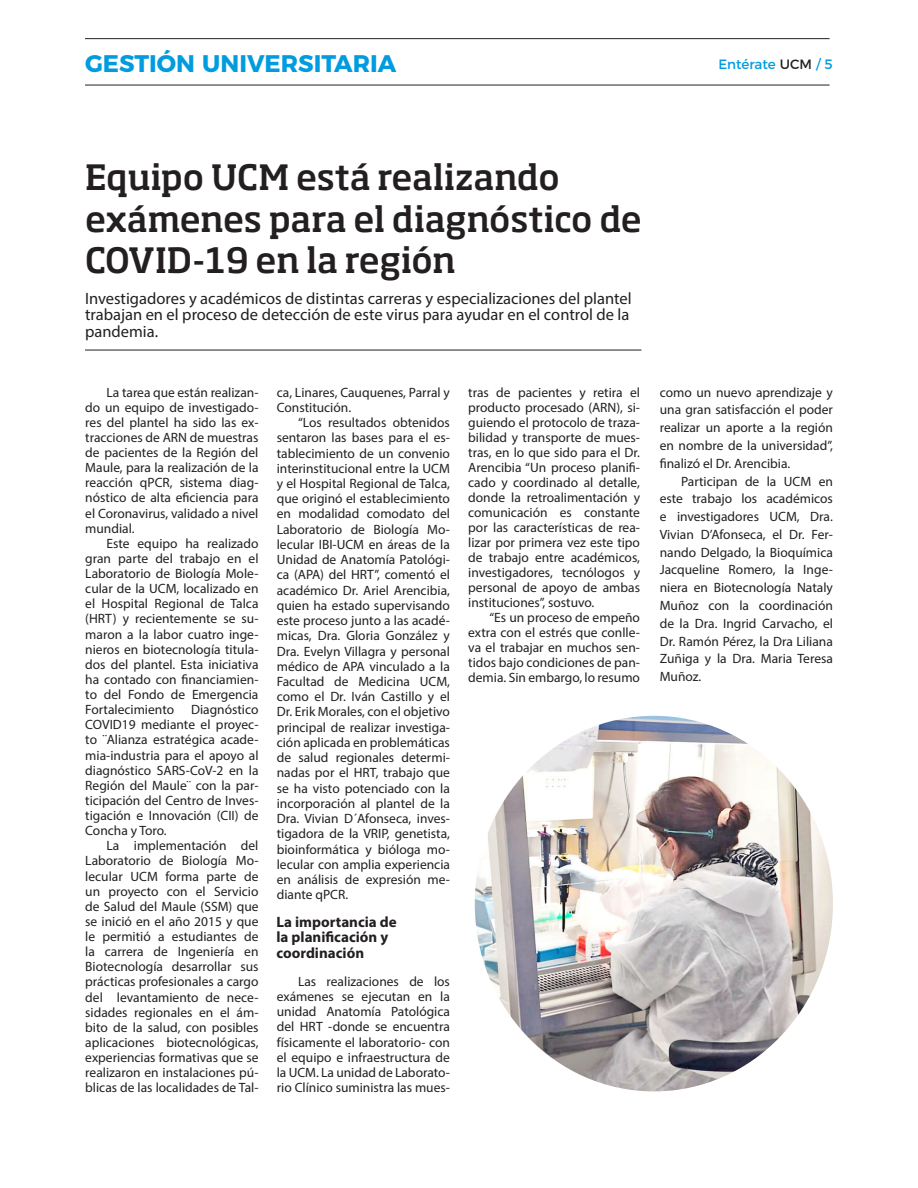
<style>
.page{position:relative;width:918px;height:1188px;background:#fff}
.page>*{position:absolute;margin:0;border:0;box-sizing:border-box;transform-origin:0 0}
.t1{font:500 34.5px/41.4px "Soho Pro";letter-spacing:-.01em;color:#231f20}
.t2{font:700 24px "Montserrat";color:#009cdf}
.Bajada_Enterate{font:16.5px/16.5px "Myriad Pro";color:#231f20}
.Subtitulo_Enterate{font:700 15px/15.3px "Myriad Pro";color:#231f20}
.Texto_Entérate{font:13.5px/15.1px "Myriad Pro";color:#231f20;text-align:justify}
.t3{font:13.5px "Montserrat";color:#009cdf}
.s1{color:#231f20}
</style>
<div class="page">
<hr style="left:85px;top:38px;width:745px;height:1px;background:#231f20">
<hr style="left:85px;top:85px;width:745px;height:1px;background:#231f20">
<hr style="left:85px;top:350px;width:556px;height:1px;background:#231f20">
<img style="left:475px;top:716px;width:358px;height:375px">
<p class="t2" style="left:85px;top:43px;width:313px">GESTIÓN UNIVERSITARIA</p>
<p class="t3" style="left:718px;top:54px;width:116px">Entérate <span class="s1">UCM</span> / 5</p>
<p class="t1" style="left:85px;top:155px;width:558px">Equipo UCM está realizando exámenes para el diagnóstico de<br>COVID-19 en la región</p>
<p class="Bajada_Enterate" style="left:85px;top:290px;width:548px">Investigadores y académicos de distintas carreras y especializaciones del plantel trabajan en el proceso de detección de este virus para ayudar en el control de la pandemia.</p>
<p class="Texto_Entérate" style="left:85px;top:384px;width:175px;text-indent:21px">La tarea que están realizan&shy;do un equipo de investigado&shy;res del plantel ha sido las ex&shy;tracciones de ARN de muestras de pacientes de la Región del Maule, para la realización de la reacción qPCR, sistema diag&shy;nóstico de alta eficiencia para el Coronavirus, validado a nivel mundial.</p>
<p class="Texto_Entérate" style="left:85px;top:536px;width:175px;text-indent:21px">Este equipo ha realizado gran parte del trabajo en el Laboratorio de Biología Mole&shy;cular de la UCM, localizado en el Hospital Regional de Talca (HRT) y recientemente se su&shy;maron a la labor cuatro inge&shy;nieros en biotecnología titula&shy;dos del plantel. Esta iniciativa ha contado con financiamien&shy;to del Fondo de Emergencia Fortalecimiento</p>
<p class="Texto_Entérate" style="left:85px;top:702px;width:175px;text-indent:106px">Diagnóstico COVID19 mediante el proyec&shy;to ¨Alianza estratégica acade&shy;mia-industria para el apoyo al diagnóstico SARS-CoV-2 en la Región del Maule¨ con la par&shy;ticipación del Centro de Inves&shy;tigación e Innovación (CII) de Concha y Toro.</p>
<p class="Texto_Entérate" style="left:85px;top:838px;width:175px;text-indent:21px">La implementación del Laboratorio de Biología Mo&shy;lecular UCM forma parte de un proyecto con el Servicio de Salud del Maule (SSM) que se inició en el año 2015 y que le permitió a estudiantes de la carrera de Ingeniería en Biotecnología desarrollar sus prácticas profesionales a cargo del levantamiento de nece&shy;sidades regionales en el ám&shy;bito de la salud, con posibles aplicaciones biotecnológicas, experiencias formativas que se realizaron en instalaciones pú&shy;blicas de las localidades de Tal-</p>
<p class="Texto_Entérate" style="left:277px;top:384px;width:175px">ca, Linares, Cauquenes, Parral y<br>Constitución.</p>
<p class="Texto_Entérate" style="left:277px;top:415px;width:175px;text-indent:21px">“Los resultados obtenidos sentaron las bases para el es&shy;tablecimiento de un convenio interinstitucional entre la UCM y el Hospital Regional de Talca, que originó el establecimiento en modalidad comodato del Laboratorio de Biología Mo&shy;lecular IBI-UCM en áreas de la Unidad de Anatomía Patológi&shy;ca (APA) del HRT”, comentó el académico Dr. Ariel Arencibia, quien ha estado supervisando este proceso junto a las acadé&shy;micas, Dra. Gloria González y Dra. Evelyn Villagra y personal médico de APA vinculado a la Facultad de Medicina UCM, como el Dr. Iván Castillo y el Dr. Erik Morales, con el objetivo principal de realizar investiga&shy;ción aplicada en problemáticas de salud regionales determi&shy;nadas por el HRT, trabajo que se ha visto potenciado con la incorporación al plantel de la Dra. Vivian D´Afonseca, inves&shy;tigadora de la VRIP, genetista, bioinformática y bióloga mo&shy;lecular con amplia experiencia en análisis de expresión me&shy;diante qPCR.</p>
<p class="Subtitulo_Enterate" style="left:277px;top:914px;width:122px">La importancia de la planificación y coordinación</p>
<p class="Texto_Entérate" style="left:277px;top:973px;width:175px;text-indent:21px">Las realizaciones de los exámenes se ejecutan en la unidad Anatomía Patológica del HRT -donde se encuentra físicamente el laboratorio- con el equipo e infraestructura de la UCM. La unidad de Laborato&shy;rio Clínico suministra las mues-</p>
<p class="Texto_Entérate" style="left:468px;top:384px;width:173px">tras de pacientes y retira el producto procesado (ARN), si&shy;guiendo el protocolo de traza&shy;bilidad y transporte de mues&shy;tras, en lo que sido para el Dr.<br>Arencibia “Un proceso planifi&shy;cado y coordinado al detalle, donde la retroalimentación y comunicación es constante por las características de rea&shy;lizar por primera vez este tipo de trabajo entre académicos, investigadores, tecnólogos y personal de apoyo de ambas instituciones”, sostuvo.</p>
<p class="Texto_Entérate" style="left:468px;top:609px;width:173px;text-indent:21px">“Es un proceso de empeño extra con el estrés que conlle&shy;va el trabajar en muchos sen&shy;tidos bajo condiciones de pan&shy;demia. Sin embargo, lo resumo</p>
<p class="Texto_Entérate" style="left:660px;top:383px;width:175px;line-height:17.9px">como un nuevo aprendizaje y una gran satisfacción el poder realizar un aporte a la región en nombre de la universidad”, finalizó el Dr. Arencibia.</p>
<p class="Texto_Entérate" style="left:660px;top:472px;width:175px;line-height:17.9px;text-indent:21px">Participan de la UCM en este trabajo los académicos e investigadores UCM, Dra.<br>Vivian D’Afonseca, el Dr. Fer&shy;nando Delgado, la Bioquímica Jacqueline Romero, la Inge&shy;niera en Biotecnología Nataly Muñoz con la coordinación de la Dra. Ingrid Carvacho, el Dr. Ramón Pérez, la Dra Liliana Zuñiga y la Dra. Maria Teresa Muñoz.</p>
</div>
